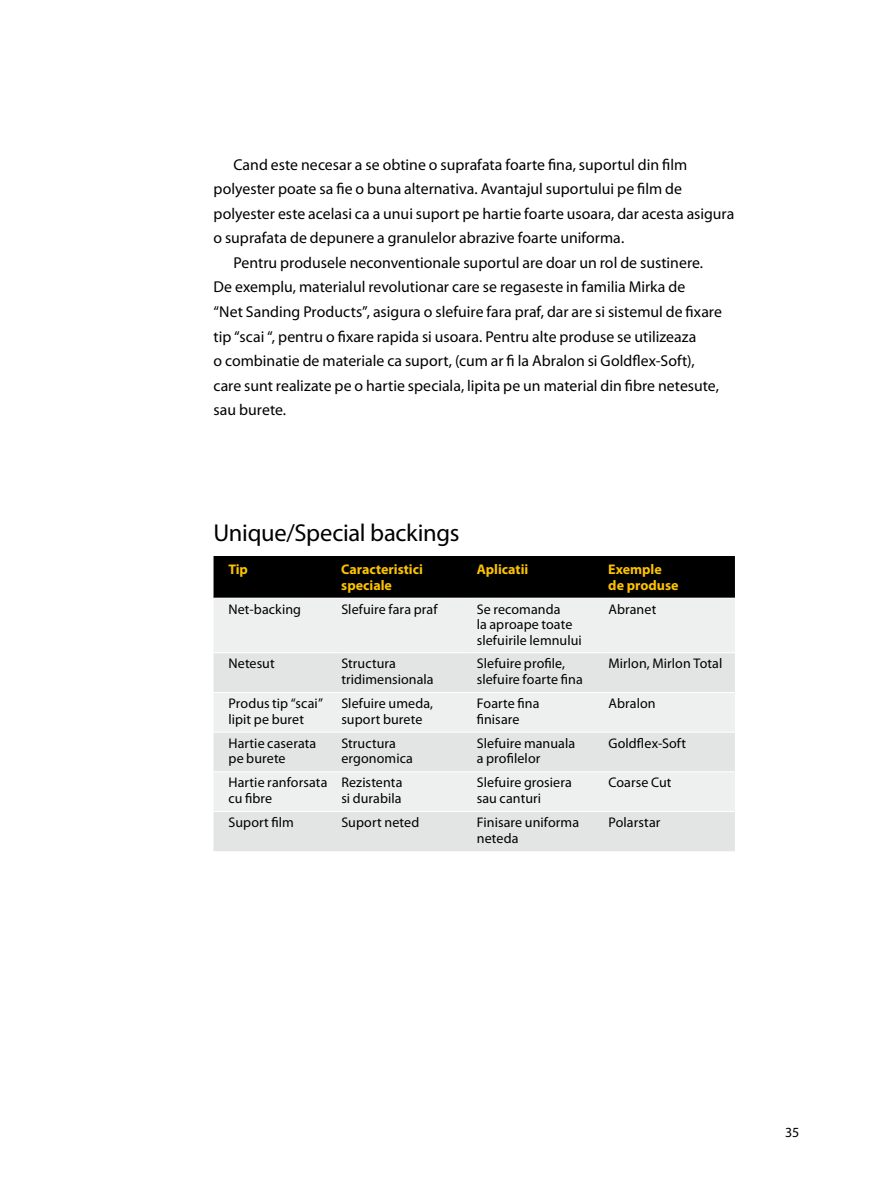
<style>
.page{position:relative;width:874px;height:1191px;background:#fff}
.page>*{position:absolute;margin:0;border:0;box-sizing:border-box;transform-origin:0 0}
.t1{font:24.5px "Myriad Pro";letter-spacing:-.015em;color:#000}
.t2{font:15.75px "Myriad Pro";color:#000}
.t3{font:14px/15.8px "Myriad Pro";letter-spacing:.005em;color:#000}
.t4{font:700 14px/15.8px "Myriad Pro";color:#fcc200}
</style>
<div class="page">
<div style="left:213px;top:556px;width:521px;height:42px;background:#000"></div>
<div style="left:214px;top:599px;width:520px;height:53px;background:#eeefef"></div>
<svg style="left:213px;top:653px;width:521px;height:198px;fill:#e3e4e4"></svg>
<hr style="left:213px;top:692px;width:123px;height:1px;background:#fff">
<hr style="left:336px;top:692px;width:135px;height:1px;background:#fff">
<hr style="left:471px;top:692px;width:132px;height:1px;background:#fff">
<hr style="left:603px;top:692px;width:131px;height:1px;background:#fff">
<hr style="left:213px;top:731px;width:123px;height:1px;background:#fff">
<hr style="left:336px;top:731px;width:135px;height:1px;background:#fff">
<hr style="left:471px;top:731px;width:132px;height:1px;background:#fff">
<hr style="left:603px;top:731px;width:131px;height:1px;background:#fff">
<hr style="left:213px;top:771px;width:123px;height:1px;background:#fff">
<hr style="left:336px;top:771px;width:135px;height:1px;background:#fff">
<hr style="left:471px;top:771px;width:132px;height:1px;background:#fff">
<hr style="left:603px;top:771px;width:131px;height:1px;background:#fff">
<hr style="left:213px;top:811px;width:123px;height:1px;background:#fff">
<hr style="left:336px;top:811px;width:135px;height:1px;background:#fff">
<hr style="left:471px;top:811px;width:132px;height:1px;background:#fff">
<hr style="left:603px;top:811px;width:131px;height:1px;background:#fff">
<p class="t2" style="left:233px;top:156px;width:455px">Cand este necesar a se obtine o suprafata foarte fina, suportul din film</p>
<p class="t2" style="left:213px;top:180px;width:470px">polyester poate sa fie o buna alternativa. Avantajul suportului pe film de</p>
<p class="t2" style="left:213px;top:205px;width:522px">polyester este acelasi ca a unui suport pe hartie foarte usoara, dar acesta asigura</p>
<p class="t2" style="left:213px;top:229px;width:412px">o suprafata de depunere a granulelor abrazive foarte uniforma.</p>
<p class="t2" style="left:233px;top:254px;width:471px">Pentru produsele neconventionale suportul are doar un rol de sustinere.</p>
<p class="t2" style="left:213px;top:279px;width:473px">De exemplu, materialul revolutionar care se regaseste in familia Mirka de</p>
<p class="t2" style="left:213px;top:303px;width:509px">“Net Sanding Products”, asigura o slefuire fara praf, dar are si sistemul de fixare</p>
<p class="t2" style="left:213px;top:328px;width:484px">tip “scai “, pentru o fixare rapida si usoara. Pentru alte produse se utilizeaza</p>
<p class="t2" style="left:213px;top:352px;width:482px">o combinatie de materiale ca suport, (cum ar fi la Abralon si Goldflex-Soft),</p>
<p class="t2" style="left:213px;top:377px;width:506px">care sunt realizate pe o hartie speciala, lipita pe un material din fibre netesute,</p>
<p class="t2" style="left:213px;top:401px;width:74px">sau burete.</p>
<h1 class="t1" style="left:213px;top:519px;width:247px">Unique/Special backings</h1>
<p class="t4" style="left:228px;top:561px;width:21px">Tip</p>
<p class="t4" style="left:341px;top:561px;width:83px">Caracteristici speciale</p>
<p class="t4" style="left:476px;top:561px;width:53px">Aplicatii</p>
<p class="t4" style="left:608px;top:561px;width:72px">Exemple de produse</p>
<p class="t3" style="left:228px;top:601px;width:74px">Net-backing</p>
<p class="t3" style="left:341px;top:601px;width:98px">Slefuire fara praf</p>
<p class="t3" style="left:476px;top:601px;width:106px">Se recomanda<br>la aproape toate slefuirile lemnului</p>
<p class="t3" style="left:608px;top:601px;width:49px">Abranet</p>
<p class="t3" style="left:228px;top:656px;width:48px">Netesut</p>
<p class="t3" style="left:341px;top:656px;width:94px">Structura tridimensionala</p>
<p class="t3" style="left:476px;top:656px;width:107px">Slefuire profile, slefuire foarte fina</p>
<p class="t3" style="left:608px;top:656px;width:115px">Mirlon, Mirlon Total</p>
<p class="t3" style="left:228px;top:695px;width:96px">Produs tip “scai” lipit pe buret</p>
<p class="t3" style="left:341px;top:695px;width:93px">Slefuire umeda, suport burete</p>
<p class="t3" style="left:476px;top:695px;width:64px">Foarte fina finisare</p>
<p class="t3" style="left:608px;top:695px;width:49px">Abralon</p>
<p class="t3" style="left:228px;top:735px;width:89px">Hartie caserata pe burete</p>
<p class="t3" style="left:341px;top:735px;width:73px">Structura ergonomica</p>
<p class="t3" style="left:476px;top:735px;width:100px">Slefuire manuala a profilelor</p>
<p class="t3" style="left:608px;top:735px;width:79px">Goldflex-Soft</p>
<p class="t3" style="left:228px;top:775px;width:100px">Hartie ranforsata cu fibre</p>
<p class="t3" style="left:341px;top:775px;width:62px">Rezistenta si durabila</p>
<p class="t3" style="left:476px;top:775px;width:96px">Slefuire grosiera sau canturi</p>
<p class="t3" style="left:608px;top:775px;width:65px">Coarse Cut</p>
<p class="t3" style="left:228px;top:814px;width:67px">Suport film</p>
<p class="t3" style="left:341px;top:814px;width:79px">Suport neted</p>
<p class="t3" style="left:476px;top:814px;width:104px">Finisare uniforma neteda</p>
<p class="t3" style="left:608px;top:814px;width:53px">Polarstar</p>
<p class="t3" style="left:784px;top:1124px;width:16px">35</p>
</div>
